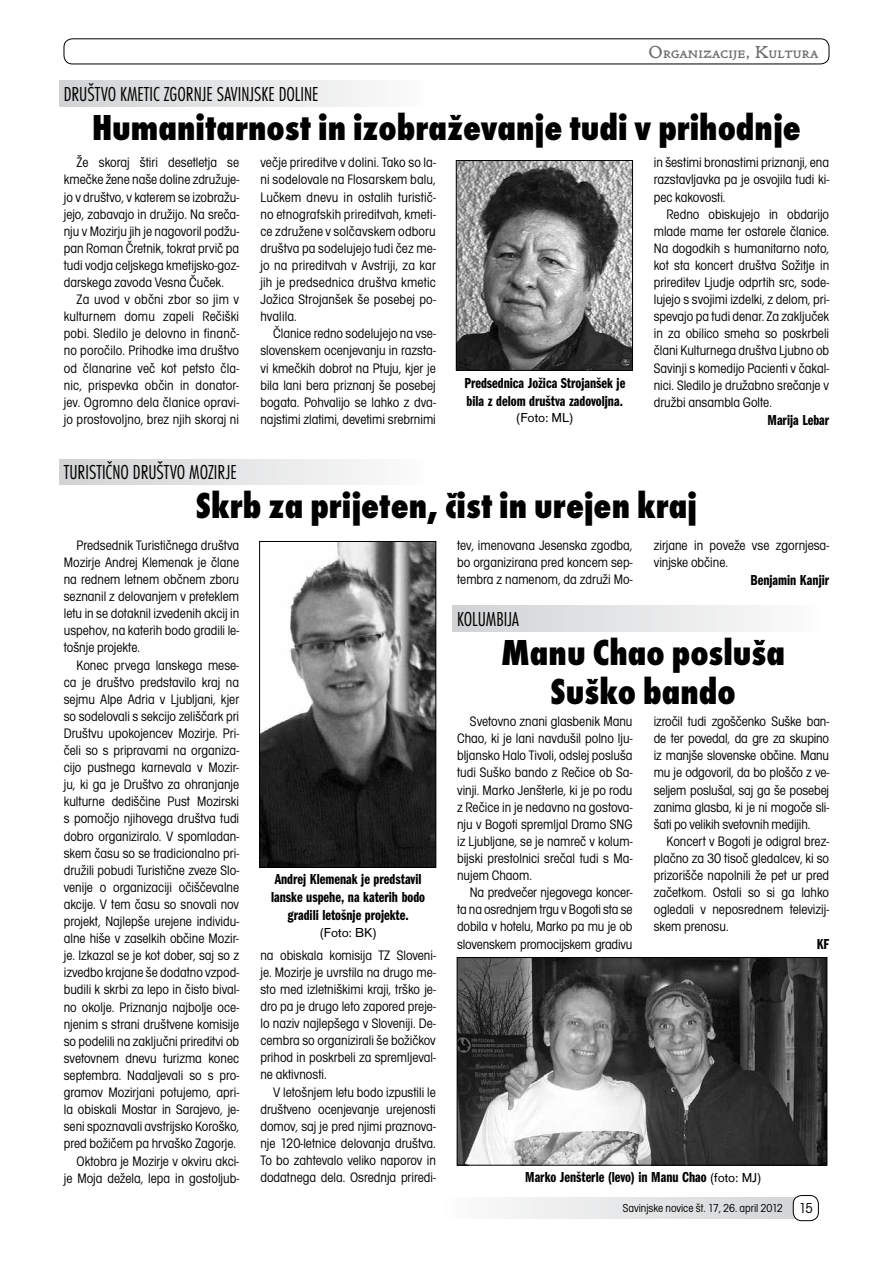
<style>
.page{position:relative;width:893px;height:1263px;background:#fff}
.page>*{position:absolute;margin:0;border:0;box-sizing:border-box;transform-origin:0 0}
.t1{font:37.5px/39px "Futura TEE Extr Bold Cond";color:#000;text-align:center}
.t2{font:21px "Futura TEE Ligh Cond";color:#000}
.t3{font:18px "Golden Typ SC Itc TEE Orig";color:#6d6e71}
.t4{font:15px/18px "Franklin Got Itc TEE Demi Comp";color:#000}
.t5{font:condensed 14.25px/17.1px "Avant Gar Got Itc TEE";color:#000;text-align:justify}
.t6{font:13.5px "Accius TEE";color:#000}
.t7{font:condensed 12px "Avant Gar Got Itc TEE";color:#000}
.s1{font-family:"Accius TEE";font-size:13.5px}
.s2{font-size:15px}
</style>
<div class="page">
<div style="left:443px;top:1197px;width:372px;height:22px;background:linear-gradient(to right,#fdfdfd,#d0d1d3)"></div>
<div style="left:793px;top:1195px;width:25px;height:26px;background:#fff;border-radius:9px"></div>
<div style="left:793px;top:1195px;width:26px;height:26px;border:1px solid #000;border-radius:9px"></div>
<div style="left:64px;top:39px;width:765px;height:25px;border:1px solid #000;border-radius:9px"></div>
<div style="left:453px;top:606px;width:370px;height:25px;background:linear-gradient(to right,#d1d2d4,#fcfcfc)"></div>
<div style="left:60px;top:459px;width:369px;height:26px;background:linear-gradient(to right,#d1d2d4,#fcfcfc)"></div>
<div style="left:60px;top:81px;width:369px;height:25px;background:linear-gradient(to right,#d1d2d4,#fcfcfc)"></div>
<img style="left:458px;top:162px;width:173px;height:206px">
<div style="left:456px;top:160px;width:177px;height:210px;border:1px solid #000"></div>
<img style="left:459px;top:959px;width:366px;height:204px">
<div style="left:457px;top:957px;width:370px;height:208px;border:1px solid #000"></div>
<img style="left:261px;top:543px;width:173px;height:323px">
<div style="left:259px;top:541px;width:177px;height:327px;border:1px solid #000"></div>
<p class="t3" style="left:648px;top:42px;width:172px">Organizacije, Kultura</p>
<h2 class="t2" style="left:64px;top:82px;width:256px">DRUŠTVO KMETIC ZGORNJE SAVINJSKE DOLINE</h2>
<h1 class="t1" style="left:92px;top:108px;width:710px">Humanitarnost in izobraževanje tudi v prihodnje</h1>
<p class="t5" style="left:64px;top:154px;width:177px;text-indent:13px">Že skoraj štiri desetletja se kmečke žene naše doline združuje&shy;jo v društvo, v katerem se izobražu&shy;jejo, zabavajo in družijo. Na sreča&shy;nju v Mozirju jih je nagovoril podžu&shy;pan Roman Čretnik, tokrat prvič pa tudi vodja celjskega kmetijsko-goz&shy;darskega zavoda Vesna Čuček.</p>
<p class="t5" style="left:64px;top:291px;width:177px;text-indent:13px">Za uvod v občni zbor so jim v kulturnem domu zapeli Rečiški pobi. Sledilo je delovno in finanč&shy;no poročilo. Prihodke ima društvo od članarine več kot petsto čla&shy;nic, prispevka občin in donator&shy;jev. Ogromno dela članice opravi&shy;jo prostovoljno, brez njih skoraj ni</p>
<p class="t5" style="left:260px;top:154px;width:177px">večje prireditve v dolini. Tako so la&shy;ni sodelovale na Flosarskem balu, Lučkem dnevu in ostalih turistič&shy;no etnografskih prireditvah, kmeti&shy;ce združene v solčavskem odboru društva pa sodelujejo tudi čez me&shy;jo na prireditvah v Avstriji, za kar jih je predsednica društva kmetic Jožica Strojanšek še posebej po&shy;hvalila.</p>
<p class="t5" style="left:260px;top:325px;width:177px;text-indent:13px">Članice redno sodelujejo na vse&shy;slovenskem ocenjevanju in razsta&shy;vi kmečkih dobrot na Ptuju, kjer je bila lani bera priznanj še posebej bogata. Pohvalijo se lahko z dva&shy;najstimi zlatimi, devetimi srebrnimi</p>
<p class="t4" style="left:464px;top:374px;width:162px">Predsednica Jožica Strojanšek je bila z delom društva zadovoljna.</p>
<p class="t6" style="left:517px;top:410px;width:58px">(Foto: ML)</p>
<p class="t5" style="left:654px;top:154px;width:177px">in šestimi bronastimi priznanji, ena razstavljavka pa je osvojila tudi ki&shy;pec kakovosti.</p>
<p class="t5" style="left:654px;top:206px;width:177px;text-indent:13px">Redno obiskujejo in obdarijo mlade mame ter ostarele članice.<br>Na dogodkih s humanitarno noto, kot sta koncert društva Sožitje in prireditev Ljudje odprtih src, sode&shy;lujejo s svojimi izdelki, z delom, pri&shy;spevajo pa tudi denar. Za zaključek in za obilico smeha so poskrbeli člani Kulturnega društva Ljubno ob Savinji s komedijo Pacienti v čakal&shy;nici. Sledilo je družabno srečanje v družbi ansambla Golte.</p>
<p class="t4" style="left:767px;top:411px;width:63px">Marija Lebar</p>
<h2 class="t2" style="left:64px;top:460px;width:175px">TURISTIČNO DRUŠTVO MOZIRJE</h2>
<h1 class="t1" style="left:196px;top:487px;width:502px">Skrb za prijeten, čist in urejen kraj</h1>
<p class="t5" style="left:64px;top:537px;width:177px;text-indent:13px">Predsednik Turističnega društva Mozirje Andrej Klemenak je člane na rednem letnem občnem zboru seznanil z delovanjem v preteklem letu in se dotaknil izvedenih akcij in uspehov, na katerih bodo gradili le&shy;tošnje projekte.</p>
<p class="t5" style="left:64px;top:656px;width:177px;text-align:right">Konec prvega lanskega mese&shy;ca je društvo predstavilo kraj na sejmu Alpe Adria v Ljubljani, kjer so sodelovali s sekcijo zeliščark pri Društvu upokojencev Mozirje. Pri&shy;čeli so s pripravami na organiza&shy;cijo pustnega karnevala v Mozir&shy;ju, ki ga je Društvo za ohranjanje kulturne dediščine Pust Mozirski s pomočjo njihovega društva tudi dobro organiziralo. V spomladan&shy;skem času so se tradicionalno pri&shy;družili pobudi Turistične zveze Slo&shy;venije o organizaciji očiščevalne akcije. V tem času so snovali nov projekt, Najlepše urejene individu&shy;alne hiše v zaselkih občine Mozir&shy;je. Izkazal se je kot dober, saj so z izvedbo krajane še dodatno vzpod&shy;budili k skrbi za lepo in čisto bival&shy;no okolje. Priznanja najbolje oce&shy;njenim s strani društvene komisije so podelili na zaključni prireditvi ob svetovnem dnevu turizma konec septembra. Nadaljevali so s pro&shy;gramov Mozirjani potujemo, apri&shy;la obiskali Mostar in Sarajevo, je&shy;seni spoznavali avstrijsko Koroško, pred božičem pa hrvaško Zagorje.<br>Oktobra je Mozirje v okviru akci-<br>je Moja dežela, lepa in gostoljub-</p>
<p class="t4" style="left:271px;top:870px;width:156px;text-align:center">Andrej Klemenak je predstavil lanske uspehe, na katerih bodo gradili letošnje projekte.</p>
<p class="t6" style="left:320px;top:925px;width:58px">(Foto: BK)</p>
<p class="t5" style="left:260px;top:946px;width:177px">na obiskala komisija TZ Sloveni&shy;je. Mozirje je uvrstila na drugo me&shy;sto med izletniškimi kraji, trško je&shy;dro pa je drugo leto zapored preje&shy;lo naziv najlepšega v Sloveniji. De&shy;cembra so organizirali še božičkov prihod in poskrbeli za spremljeval&shy;ne aktivnosti.</p>
<p class="t5" style="left:260px;top:1083px;width:177px;text-indent:13px">V letošnjem letu bodo izpustili le društveno ocenjevanje urejenosti domov, saj je pred njimi praznova&shy;nje 120-letnice delovanja društva.<br>To bo zahtevalo veliko naporov in dodatnega dela. Osrednja priredi-</p>
<p class="t5" style="left:457px;top:537px;width:177px">tev, imenovana Jesenska zgodba, bo organizirana pred koncem sep&shy;tembra z namenom, da združi Mo-</p>
<p class="t5" style="left:654px;top:537px;width:177px">zirjane in poveže vse zgornjesa&shy;vinjske občine.</p>
<p class="t4" style="left:751px;top:571px;width:80px">Benjamin Kanjir</p>
<h2 class="t2" style="left:457px;top:607px;width:63px">KOLUMBIJA</h2>
<h1 class="t1" style="left:501px;top:633px;width:285px">Manu Chao posluša<br>Suško bando</h1>
<p class="t5" style="left:457px;top:713px;width:177px;text-indent:13px">Svetovno znani glasbenik Manu Chao, ki je lani navdušil polno lju&shy;bljansko Halo Tivoli, odslej posluša tudi Suško bando z Rečice ob Sa&shy;vinji. Marko Jenšterle, ki je po rodu z Rečice in je nedavno na gostova&shy;nju v Bogoti spremljal Dramo SNG iz Ljubljane, se je namreč v kolum&shy;bijski prestolnici srečal tudi s Ma&shy;nujem Chaom.</p>
<p class="t5" style="left:457px;top:884px;width:177px;text-indent:13px">Na predvečer njegovega koncer&shy;ta na osrednjem trgu v Bogoti sta se dobila v hotelu, Marko pa mu je ob slovenskem promocijskem gradivu</p>
<p class="t5" style="left:654px;top:713px;width:177px">izročil tudi zgoščenko Suške ban&shy;de ter povedal, da gre za skupino iz manjše slovenske občine. Manu mu je odgovoril, da bo ploščo z ve&shy;seljem poslušal, saj ga še posebej zanima glasba, ki je ni mogoče sli&shy;šati po velikih svetovnih medijih.</p>
<p class="t5" style="left:654px;top:833px;width:177px;text-indent:13px">Koncert v Bogoti je odigral brez&shy;plačno za 30 tisoč gledalcev, ki so prizorišče napolnili že pet ur pred začetkom. Ostali so si ga lahko ogledali v neposrednem televizij&shy;skem prenosu.</p>
<p class="t4" style="left:817px;top:935px;width:14px">KF</p>
<p class="t4" style="left:525px;top:1168px;width:237px">Marko Jenšterle (levo) in Manu Chao <span class="s1">(foto: MJ)</span></p>
<p class="t7" style="left:623px;top:1201px;width:192px">Savinjske novice št. 17, 26. april 2012 <span class="s2">15</span></p>
</div>
